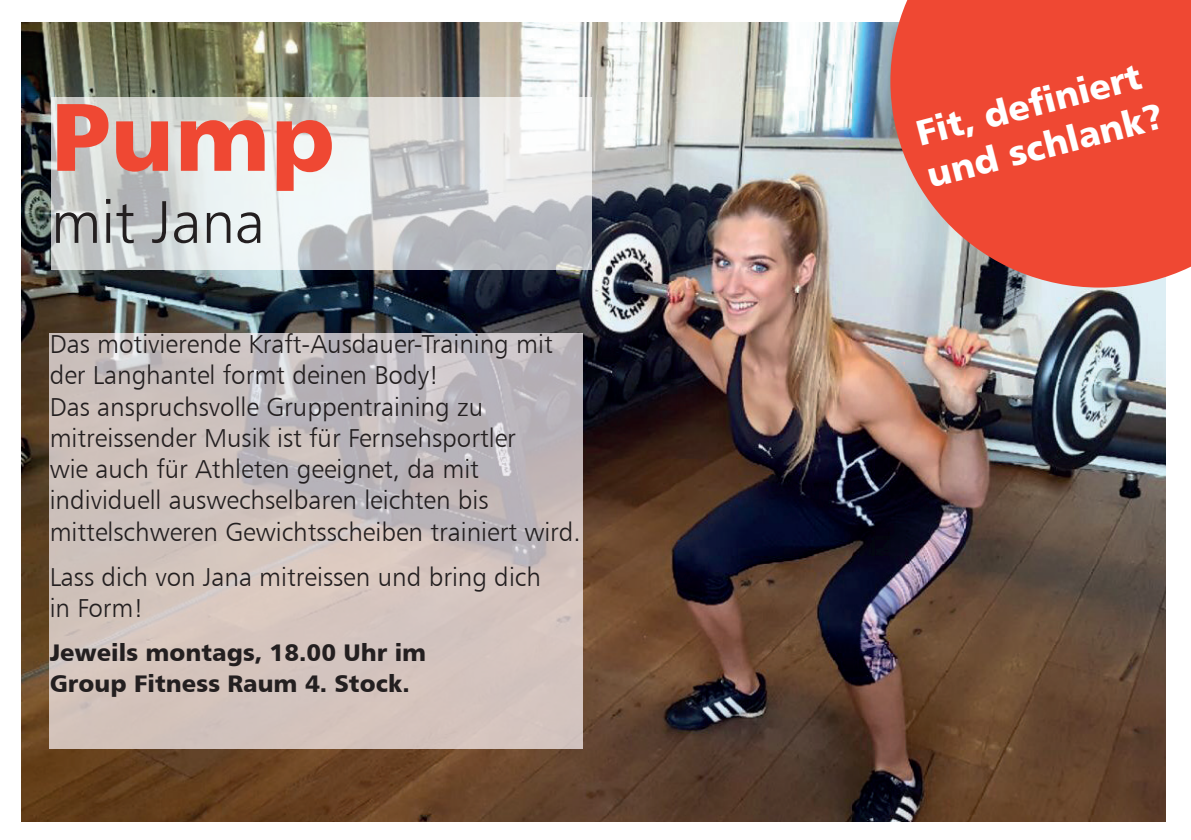
<style>
.page{position:relative;width:1191px;height:840px;background:#fff}
.page>*{position:absolute;margin:0;border:0;box-sizing:border-box;transform-origin:0 0}
.t1{font:96px "Humanist 777 BT Black B";color:#ef4833}
.t2{font:60px "Humanist 777 BT Light B";color:#231f20}
.t3{font:36px/43.2px "Humanist 777 BT Black B";color:#fff}
.t4{font:26px/31.2px "Humanist 777 BT Light B";color:#231f20}
.t5{font:24px/31.2px "Humanist 777 BT Black B";color:#231f20}
</style>
<div class="page">
<img style="left:21px;top:23px;width:1144px;height:798px">
<svg style="left:51px;top:98px;width:541px;height:172px"></svg>
<svg style="left:50px;top:333px;width:533px;height:415px;background:#ccc0bd"></svg>
<img style="left:51px;top:296px;width:557px;height:14px">
<svg style="left:890px;top:0;width:301px;height:287px;background:#e75745"></svg>
<h1 class="t1" style="left:51px;top:75px;width:286px">Pump</h1>
<h2 class="t2" style="left:51px;top:185px;width:216px">mit Jana</h2>
<p class="t4" style="left:50px;top:328px;width:532px">Das motivierende Kraft-Ausdauer-Training mit der Langhantel formt deinen Body!<br>Das anspruchsvolle Gruppentraining zu mitreissender Musik ist für Fernsehsportler<br>wie auch für Athleten geeignet, da mit individuell auswechselbaren leichten bis mittelschweren Gewichtsscheiben trainiert wird.</p>
<p class="t4" style="left:50px;top:560px;width:493px">Lass dich von Jana mitreissen und bring dich in Form!</p>
<p class="t5" style="left:50px;top:635px;width:378px">Jeweils montags, 18.00 Uhr im<br>Group Fitness Raum 4. Stock.</p>
<h3 class="t3" style="left:911px;top:111px;width:244px;rotate:-14deg">Fit, definiert und schlank?</h3>
</div>
